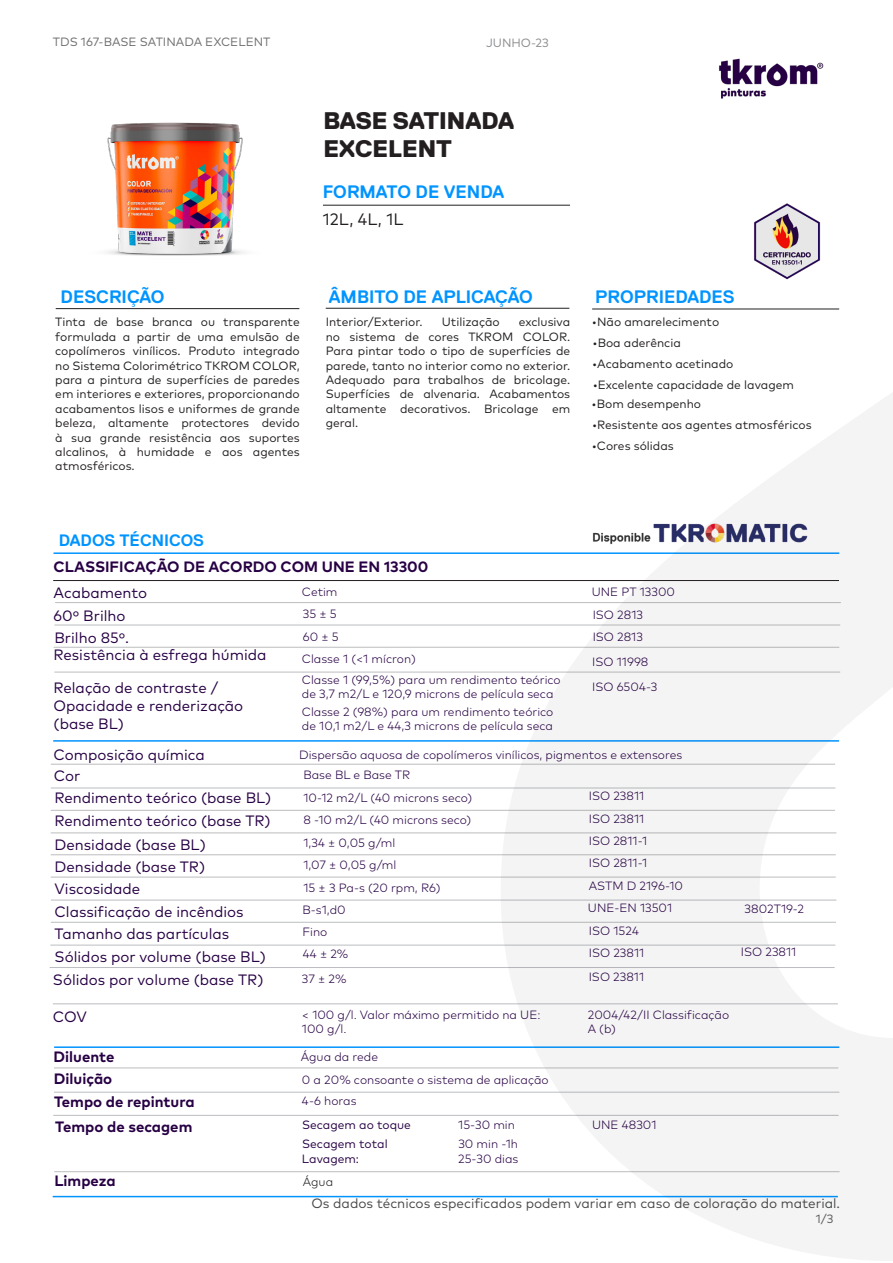
<style>
.page{position:relative;width:893px;height:1263px;background:#fff}
.page>*{position:absolute;margin:0;border:0;box-sizing:border-box;transform-origin:0 0}
.t1{font:800 24px/28.8px "Replica Pro";color:#231f20}
.t2{font:700 18px "Replica";color:#0094ff}
.t3{font:700 16.5px "Replica";color:#0094ff}
.t4{font:16.5px "Mark Pro";color:#231f20}
.t5{font:15px/18px "Mark Pro";color:#270044}
.t6{font:700 15px/23.4px "Mark Pro";color:#270044}
.t7{font:13.5px "Mark Pro";color:#46484a}
.t8{font:12px/14.4px "Mark Pro";color:#231f20;text-align:justify}
.t9{font:300 12px/14.4px "Mark Pro";color:#270044}
.t10{font:12px/19.5px "Mark Pro";color:#270044}
.t11{font:12px "Mark Pro";color:#6e6e6e}
.t12{font:12px "Mark Pro";color:#8b8d90}
.t13{font:300 12px "Mark Pro";color:#231f20}
.t14{font:12px "Mark Pro";color:#5c5c5f}
</style>
<div class="page">
<img style="left:107px;top:122px;width:138px;height:134px">
<img style="left:754px;top:203px;width:67px;height:76px">
<hr style="left:323px;top:205px;width:247px;height:1px;background:#231f20">
<hr style="left:592px;top:309px;width:247px;height:1px;background:#231f20">
<hr style="left:326px;top:308px;width:243px;height:1px;background:#231f20">
<hr style="left:56px;top:308px;width:243px;height:1px;background:#231f20">
<hr style="left:54px;top:552px;width:785px;height:2px;background:#0094ff">
<hr style="left:53px;top:580px;width:786px;height:1px;background:#231f20">
<hr style="left:55px;top:602px;width:786px;height:1px;background:#bcbdc0">
<hr style="left:54px;top:625px;width:786px;height:1px;background:#bcbdc0">
<hr style="left:54px;top:647px;width:785px;height:1px;background:#bcbdc0">
<hr style="left:53px;top:740px;width:786px;height:2px;background:#0094ff">
<hr style="left:51px;top:764px;width:784px;height:1px;background:#bcbdc0">
<hr style="left:51px;top:788px;width:784px;height:1px;background:#bcbdc0">
<hr style="left:51px;top:810px;width:784px;height:1px;background:#bcbdc0">
<hr style="left:51px;top:854px;width:785px;height:1px;background:#bcbdc0">
<hr style="left:51px;top:877px;width:785px;height:1px;background:#bcbdc0">
<hr style="left:51px;top:900px;width:785px;height:1px;background:#bcbdc0">
<hr style="left:51px;top:922px;width:785px;height:1px;background:#bcbdc0">
<hr style="left:54px;top:1046px;width:785px;height:2px;background:#0094ff">
<hr style="left:51px;top:833px;width:785px;height:1px;background:#bcbdc0">
<hr style="left:50px;top:945px;width:785px;height:1px;background:#bcbdc0">
<hr style="left:54px;top:1068px;width:784px;height:1px;background:#bcbdc0">
<hr style="left:54px;top:1092px;width:785px;height:1px;background:#bcbdc0">
<hr style="left:53px;top:1115px;width:786px;height:1px;background:#bcbdc0">
<hr style="left:54px;top:1171px;width:786px;height:1px;background:#bcbdc0">
<hr style="left:54px;top:672px;width:786px;height:1px;background:#bcbdc0">
<hr style="left:50px;top:967px;width:785px;height:1px;background:#bcbdc0">
<hr style="left:53px;top:1003px;width:785px;height:1px;background:#bcbdc0">
<img style="left:719px;top:58px;width:105px;height:41px">
<hr style="left:53px;top:1196px;width:785px;height:1px;background:#0094ff">
<svg style="left:501px;top:393px;width:392px;height:868px;fill:#f4f4f4"></svg>
<p class="t11" style="left:53px;top:33px;width:219px">TDS 167-BASE SATINADA EXCELENT</p>
<p class="t12" style="left:486px;top:34px;width:64px">JUNHO-23</p>
<h1 class="t1" style="left:323px;top:106px;width:192px">BASE SATINADA<br>EXCELENT</h1>
<h2 class="t2" style="left:323px;top:182px;width:183px">FORMATO DE VENDA</h2>
<h3 class="t4" style="left:323px;top:206px;width:82px">12L, 4L, 1L</h3>
<h2 class="t2" style="left:61px;top:287px;width:106px">DESCRIÇÃO</h2>
<h2 class="t2" style="left:329px;top:287px;width:205px">ÂMBITO DE APLICAÇÃO</h2>
<p class="t8" style="left:55px;top:314px;width:246px">Tinta de base branca ou transparente formulada a partir de uma emulsão de copolímeros vinílicos. Produto integrado no Sistema Colorimétrico TKROM COLOR, para a pintura de superfícies de paredes em interiores e exteriores, proporcionando acabamentos lisos e uniformes de grande beleza, altamente protectores devido à sua grande resistência aos suportes alcalinos, à humidade e aos agentes atmosféricos.</p>
<p class="t8" style="left:326px;top:314px;width:98px">Interior/Exterior.</p>
<p class="t8" style="left:442px;top:314px;width:59px">Utilização</p>
<p class="t8" style="left:326px;top:314px;width:246px;text-indent:193px">exclusiva no sistema de cores TKROM COLOR.<br>Para pintar todo o tipo de superfícies de parede, tanto no interior como no exterior.<br>Adequado para trabalhos de bricolage.<br>Superfícies de alvenaria. Acabamentos altamente decorativos. Bricolage em geral.</p>
<h2 class="t2" style="left:595px;top:287px;width:141px">PROPRIEDADES</h2>
<p class="t8" style="left:592px;top:314px;width:129px">•Não amarelecimento</p>
<p class="t8" style="left:592px;top:335px;width:90px">•Boa aderência</p>
<p class="t8" style="left:592px;top:356px;width:143px">•Acabamento acetinado</p>
<p class="t8" style="left:593px;top:377px;width:203px">•Excelente capacidade de lavagem</p>
<p class="t8" style="left:592px;top:396px;width:111px">•Bom desempenho</p>
<p class="t8" style="left:592px;top:417px;width:221px">•Resistente aos agentes atmosféricos</p>
<p class="t8" style="left:592px;top:438px;width:84px">•Cores sólidas</p>
<h3 class="t3" style="left:59px;top:531px;width:147px">DADOS TÉCNICOS</h3>
<p class="t6" style="left:54px;top:554px;width:376px">CLASSIFICAÇÃO DE ACORDO COM UNE EN 13300</p>
<p class="t5" style="left:54px;top:580px;width:95px;line-height:23px">Acabamento<br>60º Brilho</p>
<p class="t9" style="left:302px;top:579px;width:37px;line-height:23px">Cetim<br>35 ± 5</p>
<p class="t9" style="left:592px;top:579px;width:85px;line-height:23.1px">UNE PT 13300<br>ISO 2813</p>
<p class="t5" style="left:54px;top:628px;width:76px">Brilho 85º.</p>
<p class="t5" style="left:54px;top:678px;width:191px">Relação de contraste /<br>Opacidade e renderização (base BL)</p>
<p class="t9" style="left:593px;top:628px;width:52px">ISO 2813</p>
<p class="t9" style="left:303px;top:628px;width:37px">60 ± 5</p>
<p class="t9" style="left:302px;top:671px;width:260px">Classe 1 (99,5%) para um rendimento teórico de 3,7 m2/L e 120,9 microns de película seca</p>
<p class="t5" style="left:54px;top:645px;width:214px">Resistência à esfrega húmida</p>
<p class="t9" style="left:302px;top:651px;width:116px">Classe 1 (&lt;1 mícron)</p>
<p class="t9" style="left:592px;top:653px;width:58px">ISO 11998</p>
<p class="t9" style="left:592px;top:678px;width:67px">ISO 6504-3</p>
<p class="t9" style="left:302px;top:703px;width:253px">Classe 2 (98%) para um rendimento teórico de 10,1 m2/L e 44,3 microns de película seca</p>
<p class="t5" style="left:54px;top:744px;width:153px">Composição química</p>
<p class="t9" style="left:299px;top:746px;width:385px">Dispersão aquosa de copolímeros vinílicos, pigmentos e extensores</p>
<p class="t5" style="left:54px;top:764px;width:219px;line-height:21.1px">Cor<br>Rendimento teórico (base BL)</p>
<p class="t9" style="left:303px;top:762px;width:170px;line-height:22.6px">Base BL e Base TR<br>10-12 m2/L (40 microns seco)</p>
<p class="t9" style="left:589px;top:788px;width:57px">ISO 23811</p>
<p class="t5" style="left:55px;top:811px;width:218px">Rendimento teórico (base TR)</p>
<p class="t9" style="left:303px;top:812px;width:169px">8 -10 m2/L (40 microns seco)</p>
<p class="t9" style="left:589px;top:810px;width:57px">ISO 23811</p>
<p class="t5" style="left:55px;top:834px;width:153px">Densidade (base BL)</p>
<p class="t5" style="left:54px;top:854px;width:152px;line-height:22.5px">Densidade (base TR)<br>Viscosidade</p>
<p class="t9" style="left:303px;top:830px;width:94px;line-height:22.4px">1,34 ± 0,05 g/ml<br>1,07 ± 0,05 g/ml</p>
<p class="t9" style="left:589px;top:828px;width:60px;line-height:22.4px">ISO 2811-1<br>ISO 2811-1</p>
<p class="t9" style="left:303px;top:879px;width:139px">15 ± 3 Pa-s (20 rpm, R6)</p>
<p class="t9" style="left:589px;top:877px;width:96px">ASTM D 2196-10</p>
<p class="t5" style="left:55px;top:901px;width:191px">Classificação de incêndios</p>
<p class="t9" style="left:302px;top:901px;width:45px">B-s1,d0</p>
<p class="t9" style="left:588px;top:900px;width:86px">UNE-EN 13501</p>
<p class="t9" style="left:745px;top:901px;width:61px">3802T19-2</p>
<p class="t5" style="left:55px;top:923px;width:176px">Tamanho das partículas</p>
<p class="t9" style="left:302px;top:924px;width:26px">Fino</p>
<p class="t9" style="left:589px;top:922px;width:52px">ISO 1524</p>
<p class="t5" style="left:55px;top:946px;width:213px">Sólidos por volume (base BL)</p>
<p class="t9" style="left:303px;top:946px;width:47px">44 ± 2%</p>
<p class="t9" style="left:589px;top:945px;width:57px">ISO 23811</p>
<p class="t9" style="left:741px;top:944px;width:57px">ISO 23811</p>
<p class="t5" style="left:53px;top:970px;width:212px">Sólidos por volume (base TR)</p>
<p class="t9" style="left:302px;top:970px;width:46px">37 ± 2%</p>
<p class="t9" style="left:589px;top:968px;width:57px">ISO 23811</p>
<p class="t5" style="left:53px;top:1006px;width:36px">COV</p>
<p class="t9" style="left:302px;top:1006px;width:240px">&lt; 100 g/l. Valor máximo permitido na UE:<br>100 g/l.</p>
<p class="t9" style="left:588px;top:1006px;width:143px">2004/42/II Classificação<br>A (b)</p>
<p class="t6" style="left:54px;top:1044px;width:62px">Diluente</p>
<p class="t9" style="left:301px;top:1048px;width:79px">Água da rede</p>
<p class="t6" style="left:54px;top:1065px;width:142px">Diluição<br>Tempo de repintura</p>
<p class="t9" style="left:302px;top:1068px;width:248px;line-height:21.3px">0 a 20% consoante o sistema de aplicação<br>4-6 horas</p>
<p class="t6" style="left:55px;top:1114px;width:139px">Tempo de secagem</p>
<p class="t10" style="left:302px;top:1113px;width:110px">Secagem ao toque<br>Secagem total</p>
<p class="t10" style="left:302px;top:1148px;width:59px">Lavagem:</p>
<p class="t9" style="left:458px;top:1116px;width:58px">15-30 min</p>
<p class="t9" style="left:592px;top:1116px;width:66px">UNE 48301</p>
<p class="t9" style="left:458px;top:1135px;width:62px;line-height:14.9px">30 min -1h<br>25-30 dias</p>
<p class="t6" style="left:55px;top:1167px;width:63px">Limpeza</p>
<p class="t13" style="left:303px;top:1173px;width:32px">Água</p>
<p class="t7" style="left:311px;top:1193px;width:530px">Os dados técnicos especificados podem variar em caso de coloração do material.</p>
<p class="t14" style="left:816px;top:1210px;width:19px">1/3</p>
</div>
